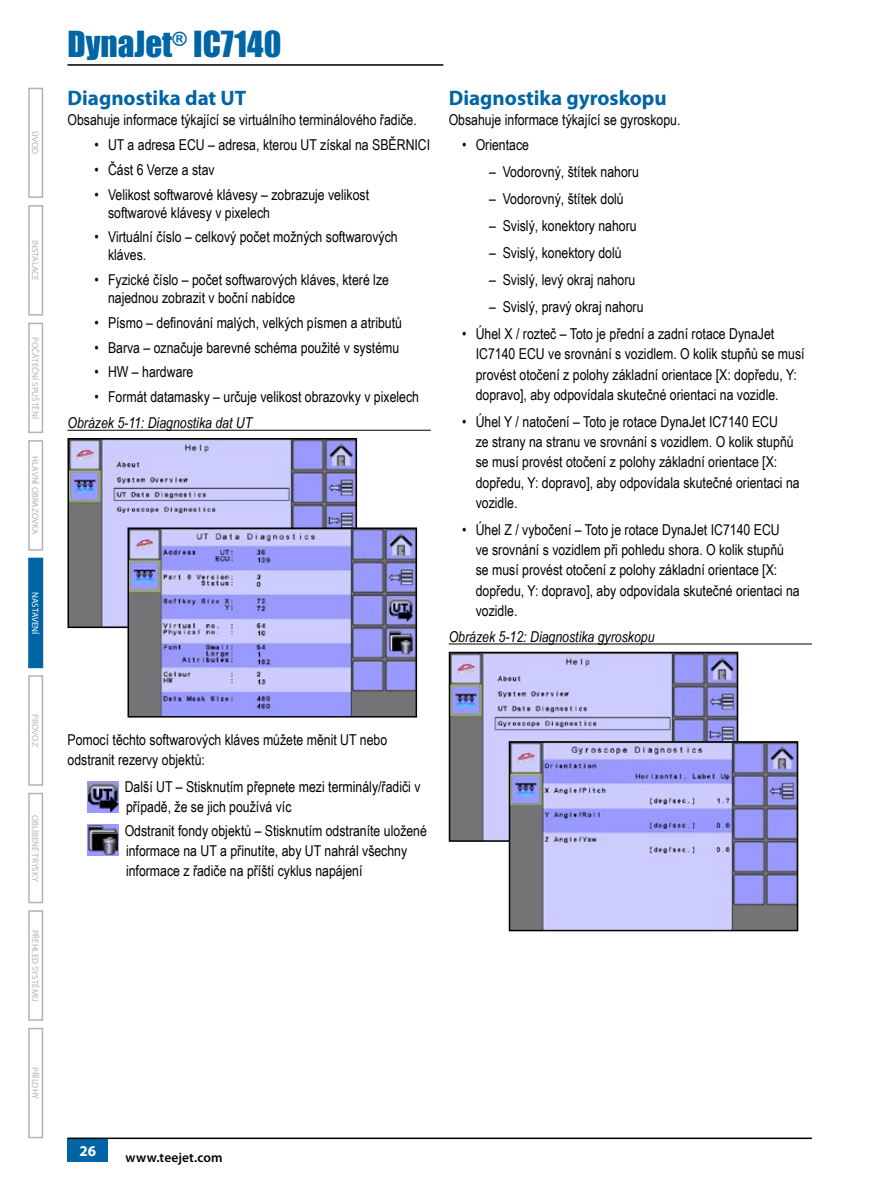
<style>
.page{position:relative;width:893px;height:1188px;background:#fff}
.page>*{position:absolute;margin:0;border:0;box-sizing:border-box;transform-origin:0 0}
.t1{font:33px "Impact";color:#0065a4}
.t2{font:700 21px "Myriad Pro";color:#0065a4}
.t3{font:15px/20.2px "Arial Narrow";color:#000}
.t4{font:italic 15px "Arial Narrow";color:#000}
.t5{font:700 15px "Myriad Pro";color:#fff}
.t6{font:600 13.5px "Myriad Pro";letter-spacing:.005em;color:#000}
.t7{font:9px "Myriad Pro";color:#b1b4b6}
.t8{font:9px "Myriad Pro";color:#fff}
</style>
<div class="page">
<hr style="left:68px;top:64px;width:375px;height:2px;background:#000">
<div style="left:28px;top:323px;width:15px;height:110px;border:2px solid #b1b4b6"></div>
<div style="left:28px;top:205px;width:15px;height:111px;border:2px solid #b1b4b6"></div>
<div style="left:28px;top:675px;width:15px;height:111px;border:2px solid #b1b4b6"></div>
<div style="left:28px;top:793px;width:15px;height:110px;border:2px solid #b1b4b6"></div>
<div style="left:28px;top:440px;width:15px;height:111px;border:2px solid #b1b4b6"></div>
<div style="left:28px;top:910px;width:15px;height:111px;border:2px solid #b1b4b6"></div>
<div style="left:28px;top:88px;width:15px;height:110px;border:2px solid #b1b4b6"></div>
<div style="left:28px;top:1028px;width:15px;height:110px;border:2px solid #b1b4b6"></div>
<div style="left:68px;top:1138px;width:40px;height:24px;background:#0065a4"></div>
<hr style="left:68px;top:1138px;width:744px;height:1px;background:#000">
<div style="left:29px;top:558px;width:13px;height:109px;background:#0065a4"></div>
<div style="left:28px;top:558px;width:15px;height:110px;border:2px solid #0065a4"></div>
<hr style="left:68px;top:430px;width:363px;height:1px;background:#000">
<img style="left:71px;top:441px;width:283px;height:184px">
<div style="left:68px;top:438px;width:289px;height:190px;border:2px solid #000"></div>
<img style="left:131px;top:530px;width:283px;height:185px">
<div style="left:128px;top:527px;width:289px;height:191px;border:2px solid #000"></div>
<img style="left:87px;top:781px;width:31px;height:31px">
<img style="left:87px;top:825px;width:31px;height:31px">
<hr style="left:449px;top:644px;width:363px;height:1px;background:#000">
<img style="left:452px;top:655px;width:283px;height:184px">
<div style="left:449px;top:652px;width:289px;height:190px;border:2px solid #000"></div>
<img style="left:512px;top:744px;width:283px;height:184px">
<div style="left:509px;top:741px;width:289px;height:190px;border:2px solid #000"></div>
<p class="t7" style="left:41px;top:131px;width:25px;rotate:90deg">ÚVOD</p>
<p class="t7" style="left:41px;top:240px;width:43px;rotate:90deg">INSTALACE</p>
<p class="t7" style="left:41px;top:337px;width:83px;rotate:90deg">POČÁTEČNÍ SPUŠTĚNÍ</p>
<p class="t7" style="left:41px;top:456px;width:80px;rotate:90deg">HLAVNÍ OBRAZOVKA</p>
<p class="t8" style="left:41px;top:592px;width:44px;rotate:90deg">NASTAVENÍ</p>
<p class="t7" style="left:41px;top:714px;width:34px;rotate:90deg">PROVOZ</p>
<p class="t7" style="left:41px;top:815px;width:68px;rotate:90deg">OBLÍBENÉ TRYSKY</p>
<p class="t7" style="left:41px;top:930px;width:74px;rotate:90deg">PŘEHLED SYSTÉMU</p>
<p class="t7" style="left:41px;top:1067px;width:34px;rotate:90deg">PŘÍLOHY</p>
<h1 class="t1" style="left:68px;top:19px;width:215px">DynaJet<sup>®</sup> IC7140</h1>
<h2 class="t2" style="left:68px;top:84px;width:180px">Diagnostika dat UT</h2>
<p class="t3" style="left:68px;top:109px;width:351px">Obsahuje informace týkající se virtuálního terminálového řadiče.</p>
<p class="t3" style="left:94px;top:134px;width:337px">• UT a adresa ECU – adresa, kterou UT získal na SBĚRNICI</p>
<p class="t3" style="left:94px;top:159px;width:122px">• Část 6 Verze a stav</p>
<p class="t3" style="left:108px;top:185px;width:263px;line-height:18px;text-indent:-14px">• Velikost softwarové klávesy – zobrazuje velikost softwarové klávesy v pixelech</p>
<p class="t3" style="left:108px;top:227px;width:291px;line-height:18px;text-indent:-13px">• Virtuální číslo – celkový počet možných softwarových kláves.</p>
<p class="t3" style="left:108px;top:270px;width:282px;line-height:18px;text-indent:-13px">• Fyzické číslo – počet softwarových kláves, které lze najednou zobrazit v boční nabídce</p>
<p class="t3" style="left:95px;top:312px;width:309px">• Písmo – definování malých, velkých písmen a atributů</p>
<p class="t3" style="left:95px;top:337px;width:306px">• Barva – označuje barevné schéma použité v systému</p>
<p class="t3" style="left:95px;top:361px;width:100px">• HW – hardware</p>
<p class="t3" style="left:95px;top:386px;width:326px">• Formát datamasky – určuje velikost obrazovky v pixelech</p>
<p class="t4" style="left:68px;top:413px;width:186px">Obrázek 5-11: Diagnostika dat UT</p>
<h2 class="t2" style="left:449px;top:84px;width:219px">Diagnostika gyroskopu</h2>
<p class="t3" style="left:449px;top:109px;width:233px">Obsahuje informace týkající se gyroskopu.</p>
<p class="t3" style="left:462px;top:134px;width:68px">• Orientace</p>
<p class="t3" style="left:489px;top:161px;width:151px">– Vodorovný, štítek nahoru</p>
<p class="t3" style="left:489px;top:188px;width:136px">– Vodorovný, štítek dolů</p>
<p class="t3" style="left:489px;top:215px;width:149px">– Svislý, konektory nahoru</p>
<p class="t3" style="left:489px;top:242px;width:134px">– Svislý, konektory dolů</p>
<p class="t3" style="left:489px;top:269px;width:148px">– Svislý, levý okraj nahoru</p>
<p class="t3" style="left:489px;top:296px;width:156px">– Svislý, pravý okraj nahoru</p>
<p class="t3" style="left:476px;top:323px;width:330px;text-indent:-14px">• Úhel X / rozteč – Toto je přední a zadní rotace DynaJet IC7140 ECU ve srovnání s vozidlem. O kolik stupňů se musí provést otočení z polohy základní orientace [X: dopředu, Y: dopravo], aby odpovídala skutečné orientaci na vozidle.</p>
<p class="t3" style="left:476px;top:411px;width:325px;text-indent:-14px">• Úhel Y / natočení – Toto je rotace DynaJet IC7140 ECU<br>ze strany na stranu ve srovnání s vozidlem. O kolik stupňů se musí provést otočení z polohy základní orientace [X: dopředu, Y: dopravo], aby odpovídala skutečné orientaci na vozidle.</p>
<p class="t3" style="left:476px;top:519px;width:325px;text-indent:-14px">• Úhel Z / vybočení – Toto je rotace DynaJet IC7140 ECU<br>ve srovnání s vozidlem při pohledu shora. O kolik stupňů se musí provést otočení z polohy základní orientace [X: dopředu, Y: dopravo], aby odpovídala skutečné orientaci na vozidle.</p>
<p class="t4" style="left:449px;top:626px;width:207px">Obrázek 5-12: Diagnostika gyroskopu</p>
<p class="t3" style="left:68px;top:729px;width:321px">Pomocí těchto softwarových kláves můžete měnit UT nebo odstranit rezervy objektů:</p>
<p class="t3" style="left:125px;top:776px;width:297px">Další UT – Stisknutím přepnete mezi terminály/řadiči v případě, že se jich používá víc</p>
<p class="t3" style="left:125px;top:820px;width:304px">Odstranit fondy objektů – Stisknutím odstraníte uložené informace na UT a přinutíte, aby UT nahrál všechny informace z řadiče na příští cyklus napájení</p>
<p class="t5" style="left:79px;top:1141px;width:18px">26</p>
<p class="t6" style="left:126px;top:1149px;width:99px">www.teejet.com</p>
</div>
